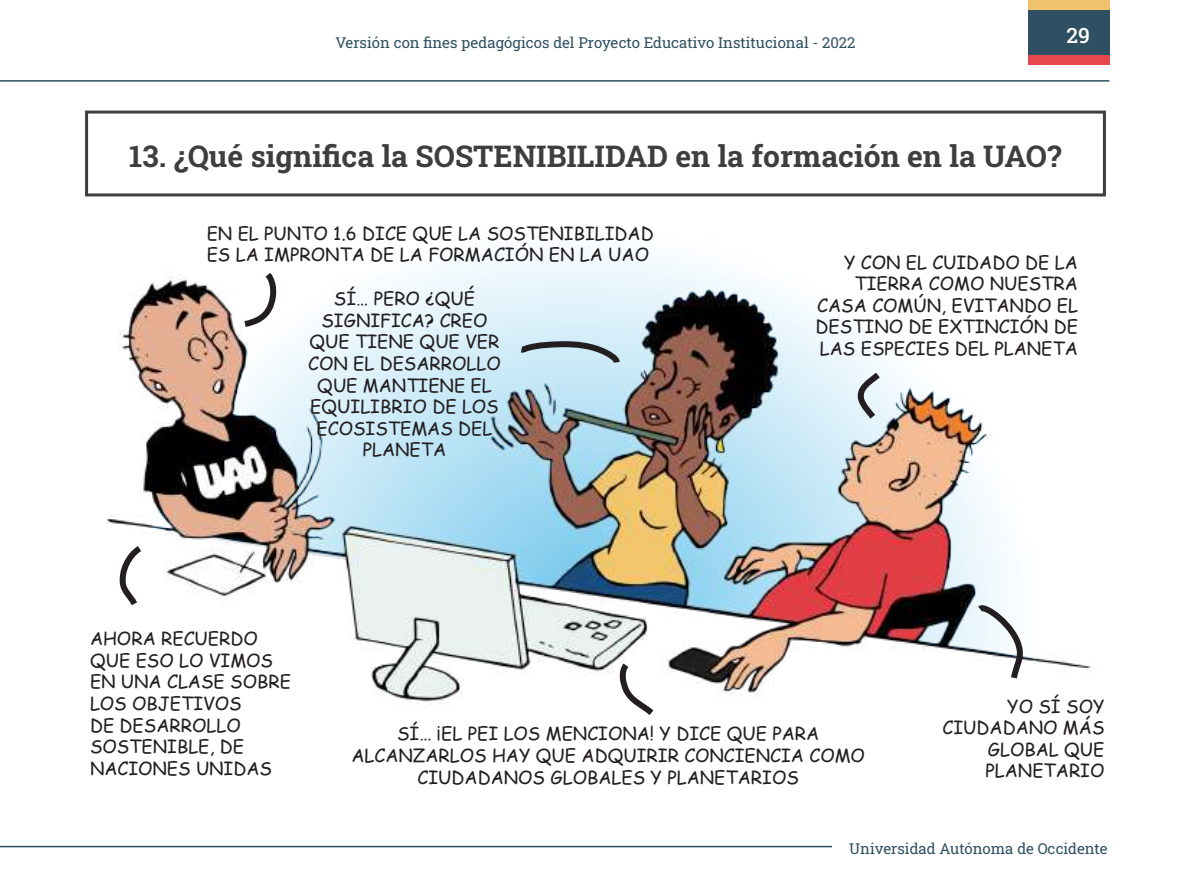
<style>
.page{position:relative;width:1191px;height:893px;background:#fff}
.page>*{position:absolute;margin:0;border:0;box-sizing:border-box;transform-origin:0 0}
.t1{font:30px "Roboto Slab";color:#3e3e3f}
.t2{font:21px "Roboto Slab";color:#fff}
.t3{font:18px/21.6px "Comic Sans MS";color:#231f20}
.t4{font:15px "Roboto Slab";color:#2e5062}
</style>
<div class="page">
<hr style="left:0;top:80px;width:1109px;height:2px;background:#2e5062">
<hr style="left:0;top:846px;width:832px;height:1px;background:#2e5062">
<div style="left:1028px;top:9px;width:81px;height:47px;background:#2e5062"></div>
<div style="left:1028px;top:0;width:81px;height:9px;background:#f0c26e"></div>
<div style="left:1028px;top:56px;width:81px;height:9px;background:#e7484f"></div>
<img style="left:87px;top:196px;width:1017px;height:509px">
<div style="left:85px;top:111px;width:1021px;height:85px;background:#fff;border:3px solid #3e3e3f"></div>
<svg style="left:514px;top:338px;width:109px;height:31px;background:#afc6d1"></svg>
<svg style="left:971px;top:601px;width:52px;height:83px"></svg>
<svg style="left:615px;top:657px;width:45px;height:58px"></svg>
<svg style="left:114px;top:540px;width:34px;height:72px"></svg>
<svg style="left:238px;top:266px;width:37px;height:65px"></svg>
<svg style="left:856px;top:367px;width:30px;height:58px;background:#c5cfd3"></svg>
<p class="t4" style="left:335px;top:32px;width:521px">Versión con fines pedagógicos del Proyecto Educativo Institucional - 2022</p>
<p class="t2" style="left:1066px;top:21px;width:25px">29</p>
<h1 class="t1" style="left:129px;top:136px;width:933px">13. ¿Qué significa la SOSTENIBILIDAD en la formación en la UAO?</h1>
<p class="t3" style="left:207px;top:222px;width:448px">EN EL PUNTO 1.6 DICE QUE LA SOSTENIBILIDAD<br>ES LA IMPRONTA DE LA FORMACIÓN EN LA UAO</p>
<p class="t3" style="left:308px;top:287px;width:194px;text-align:center">SÍ… PERO ¿QUÉ<br>SIGNIFICA? CREO<br>QUE TIENE QUE VER<br>CON EL DESARROLLO<br>QUE MANTIENE EL<br>EQUILIBRIO DE LOS<br>ECOSISTEMAS DEL<br>PLANETA</p>
<p class="t3" style="left:815px;top:251px;width:264px;text-align:right">Y CON EL CUIDADO DE LA<br>TIERRA COMO NUESTRA<br>CASA COMÚN, EVITANDO EL<br>DESTINO DE EXTINCIÓN DE<br>LAS ESPECIES DEL PLANETA</p>
<p class="t3" style="left:90px;top:627px;width:202px">AHORA RECUERDO<br>QUE ESO LO VIMOS<br>EN UNA CLASE SOBRE<br>LOS OBJETIVOS<br>DE DESARROLLO<br>SOSTENIBLE, DE<br>NACIONES UNIDAS</p>
<p class="t3" style="left:351px;top:722px;width:515px;text-align:center">SÍ… ¡EL PEI LOS MENCIONA! Y DICE QUE PARA<br>ALCANZARLOS HAY QUE ADQUIRIR CONCIENCIA COMO<br>CIUDADANOS GLOBALES Y PLANETARIOS</p>
<p class="t3" style="left:942px;top:695px;width:163px;text-align:right">YO SÍ SOY<br>CIUDADANO MÁS<br>GLOBAL QUE<br>PLANETARIO</p>
<p class="t4" style="left:849px;top:839px;width:260px">Universidad Autónoma de Occidente</p>
</div>
